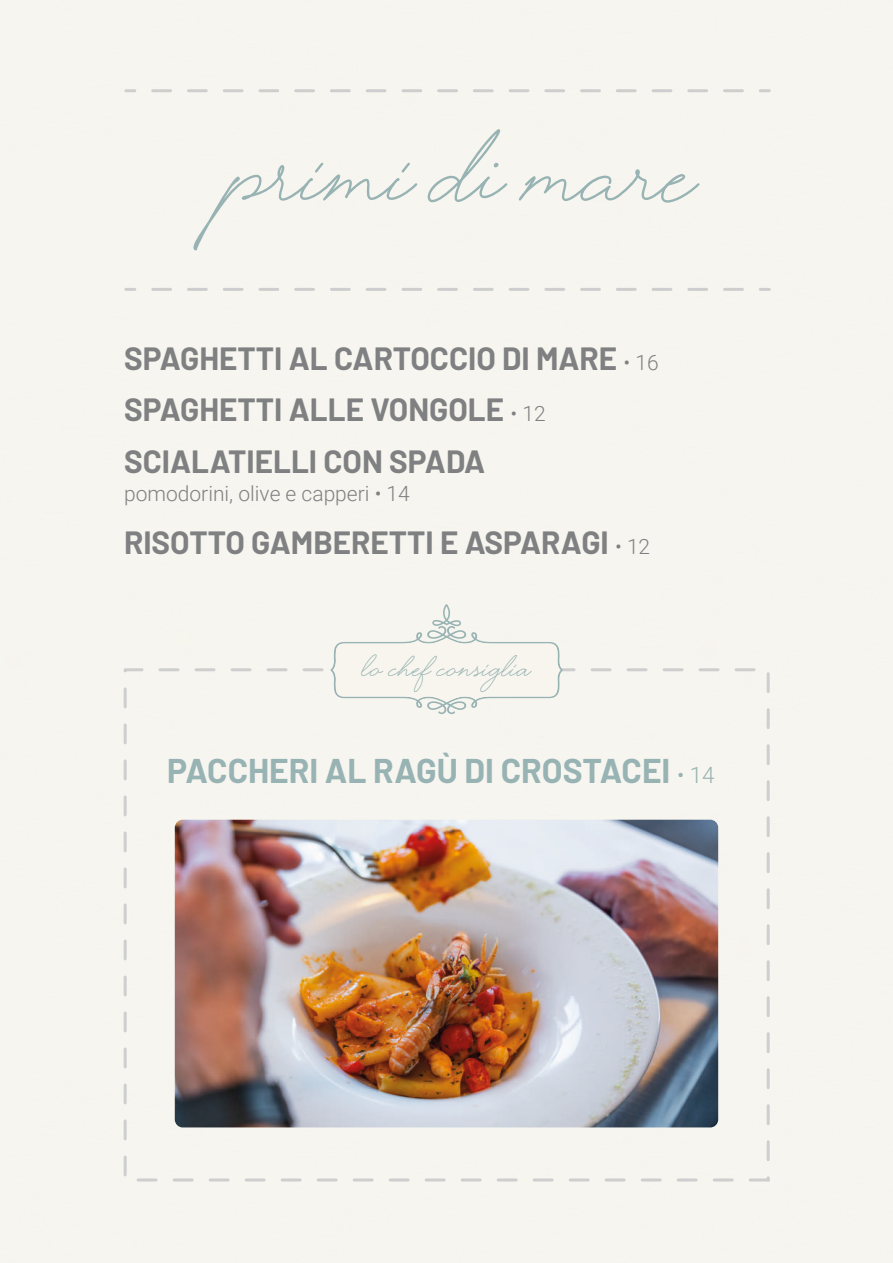
<style>
.page{position:relative;width:893px;height:1263px;background:#fff}
.page>*{position:absolute;margin:0;border:0;box-sizing:border-box;transform-origin:0 0}
.t1{font:79.35px "Eternate";color:#98b3b3}
.t2{font:700 33.6px "Barlow";color:#98b3b3}
.t3{font:700 31.35px/51px "Barlow";color:#7f8081}
.t4{font:23.85px "Eternate";letter-spacing:.03em;color:#98b3b3}
.t5{font:300 21px "Roboto";color:#7f8081}
.s1{font-family:"Roboto";font-weight:300;font-size:21px}
.s2{font-family:"Roboto";font-weight:300;font-size:22.5px}
</style>
<div class="page">
<div style="left:792px;top:105px;width:80px;height:29px;background:#f7f5ef"></div>
<svg style="left:751px;top:100px;width:22px;height:41px"></svg>
<svg style="left:836px;top:200px;width:23px;height:17px"></svg>
<svg style="left:761px;top:221px;width:24px;height:10px"></svg>
<div style="left:0;top:266px;width:126px;height:20px;background:#f7f5ef"></div>
<svg style="left:86px;top:278px;width:21px;height:8px"></svg>
<div style="left:210px;top:315px;width:682px;height:48px;background:#f7f5ef"></div>
<svg style="left:737px;top:336px;width:53px;height:8px"></svg>
<svg style="left:300px;top:339px;width:51px;height:24px"></svg>
<div style="left:484px;top:344px;width:409px;height:65px;background:#f7f5ef"></div>
<div style="left:0;top:349px;width:225px;height:64px;background:#f7f5ef"></div>
<svg style="left:225px;top:339px;width:35px;height:24px"></svg>
<svg style="left:573px;top:349px;width:33px;height:12px"></svg>
<div style="left:200px;top:363px;width:692px;height:900px;background:#f7f5ef"></div>
<svg style="left:744px;top:372px;width:21px;height:24px"></svg>
<div style="left:499px;top:361px;width:61px;height:33px;background:#f7f5ef"></div>
<svg style="left:15px;top:387px;width:8px;height:8px"></svg>
<div style="left:0;top:413px;width:893px;height:133px;background:#f7f5ef"></div>
<div style="left:111px;top:419px;width:93px;height:127px;background:#f7f5ef"></div>
<div style="left:204px;top:419px;width:423px;height:127px;background:#f7f5ef"></div>
<svg style="left:35px;top:424px;width:16px;height:11px"></svg>
<svg style="left:508px;top:416px;width:20px;height:27px"></svg>
<svg style="left:239px;top:442px;width:27px;height:21px"></svg>
<div style="left:299px;top:451px;width:533px;height:95px;background:#f7f5ef"></div>
<svg style="left:51px;top:462px;width:20px;height:19px"></svg>
<svg style="left:189px;top:470px;width:9px;height:7px"></svg>
<svg style="left:201px;top:492px;width:18px;height:8px"></svg>
<svg style="left:469px;top:498px;width:17px;height:20px"></svg>
<svg style="left:502px;top:500px;width:39px;height:20px"></svg>
<div style="left:627px;top:402px;width:196px;height:143px;background:#f7f5ef"></div>
<svg style="left:881px;top:520px;width:12px;height:26px"></svg>
<svg style="left:519px;top:539px;width:6px;height:7px"></svg>
<div style="left:0;top:546px;width:893px;height:213px;background:#f7f5ef"></div>
<svg style="left:597px;top:548px;width:6px;height:7px"></svg>
<svg style="left:418px;top:553px;width:31px;height:15px"></svg>
<div style="left:319px;top:525px;width:63px;height:43px;background:#f7f5ef"></div>
<svg style="left:459px;top:563px;width:7px;height:5px"></svg>
<div style="left:155px;top:568px;width:738px;height:44px;background:#f7f5ef"></div>
<div style="left:15px;top:573px;width:343px;height:186px;background:#f7f5ef"></div>
<svg style="left:761px;top:595px;width:22px;height:14px"></svg>
<div style="left:222px;top:612px;width:671px;height:62px;background:#f7f5ef"></div>
<div style="left:563px;top:632px;width:330px;height:42px;background:#f7f5ef"></div>
<div style="left:159px;top:588px;width:63px;height:48px;background:#f7f5ef"></div>
<div style="left:119px;top:636px;width:148px;height:38px;background:#f7f5ef"></div>
<svg style="left:865px;top:638px;width:28px;height:16px"></svg>
<svg style="left:695px;top:639px;width:24px;height:25px"></svg>
<svg style="left:581px;top:643px;width:22px;height:25px"></svg>
<div style="left:93px;top:674px;width:800px;height:78px;background:#f7f5ef"></div>
<div style="left:0;top:592px;width:115px;height:103px;background:#f7f5ef"></div>
<svg style="left:196px;top:695px;width:45px;height:10px"></svg>
<div style="left:128px;top:705px;width:247px;height:558px;background:#f7f5ef"></div>
<svg style="left:140px;top:716px;width:18px;height:5px"></svg>
<svg style="left:311px;top:734px;width:61px;height:3px"></svg>
<div style="left:95px;top:737px;width:785px;height:34px;background:#f7f5ef"></div>
<svg style="left:50px;top:750px;width:46px;height:9px"></svg>
<div style="left:682px;top:752px;width:211px;height:19px;background:#f7f5ef"></div>
<div style="left:0;top:759px;width:566px;height:12px;background:#f7f5ef"></div>
<div style="left:0;top:771px;width:893px;height:306px;background:#f7f5ef"></div>
<div style="left:393px;top:777px;width:500px;height:124px;background:#f7f5ef"></div>
<svg style="left:0;top:778px;width:35px;height:27px"></svg>
<svg style="left:345px;top:780px;width:8px;height:18px"></svg>
<svg style="left:623px;top:783px;width:35px;height:32px"></svg>
<svg style="left:97px;top:825px;width:32px;height:14px"></svg>
<svg style="left:835px;top:904px;width:20px;height:6px"></svg>
<svg style="left:95px;top:907px;width:5px;height:6px"></svg>
<svg style="left:722px;top:928px;width:30px;height:21px"></svg>
<div style="left:315px;top:949px;width:539px;height:314px;background:#f7f5ef"></div>
<svg style="left:169px;top:984px;width:6px;height:4px"></svg>
<div style="left:2px;top:988px;width:173px;height:89px;background:#f7f5ef"></div>
<svg style="left:110px;top:997px;width:41px;height:25px"></svg>
<svg style="left:72px;top:1011px;width:14px;height:11px"></svg>
<svg style="left:777px;top:1058px;width:11px;height:17px"></svg>
<div style="left:0;top:1077px;width:893px;height:166px;background:#f7f5ef"></div>
<svg style="left:65px;top:1096px;width:10px;height:10px"></svg>
<svg style="left:757px;top:1112px;width:28px;height:7px"></svg>
<div style="left:303px;top:1119px;width:590px;height:115px;background:#f7f5ef"></div>
<svg style="left:285px;top:1127px;width:12px;height:5px"></svg>
<svg style="left:128px;top:1126px;width:7px;height:5px"></svg>
<svg style="left:190px;top:1129px;width:42px;height:29px"></svg>
<div style="left:505px;top:1137px;width:48px;height:58px;background:#f7f5ef"></div>
<svg style="left:882px;top:1190px;width:11px;height:22px"></svg>
<div style="left:372px;top:1127px;width:118px;height:90px;background:#f7f5ef"></div>
<svg style="left:891px;top:1221px;width:2px;height:34px"></svg>
<svg style="left:335px;top:1229px;width:6px;height:4px"></svg>
<svg style="left:648px;top:1239px;width:62px;height:24px"></svg>
<div style="left:89px;top:1200px;width:88px;height:63px;background:#f7f5ef"></div>
<svg style="left:783px;top:1246px;width:18px;height:17px"></svg>
<div style="left:124px;top:668px;width:646px;height:513px;border:3px dashed #cecece"></div>
<div style="left:126px;top:241px;width:625px;height:85px;background:#f7f5ef"></div>
<svg style="left:760px;top:288px;width:9px;height:3px"></svg>
<div style="left:0;top:0;width:751px;height:233px;background:#f7f5ef"></div>
<svg style="left:760px;top:89px;width:9px;height:3px"></svg>
<svg style="left:330px;top:604px;width:233px;height:110px"></svg>
<img style="left:175px;top:820px;width:543px;height:307px">
<h1 class="t1" style="left:231px;top:127px;width:468px">primi DI MARE</h1>
<p class="t3" style="left:124px;top:330px;width:536px">SPAGHETTI AL CARTOCCIO DI MARE <span class="s1">• 16<br></span>SPAGHETTI ALLE VONGOLE <span class="s1">• 12</span></p>
<p class="t3" style="left:124px;top:433px;width:363px">SCIALATIELLI CON SPADA</p>
<p class="t5" style="left:124px;top:479px;width:287px">pomodorini, olive e capperi • 14</p>
<p class="t3" style="left:124px;top:515px;width:528px">RISOTTO GAMBERETTI E ASPARAGI <span class="s1">• 12</span></p>
<p class="t4" style="left:362px;top:653px;width:171px">Lo chefconsiglia</p>
<p class="t2" style="left:167px;top:746px;width:549px">PACCHERI AL RAGÙ DI CROSTACEI <span class="s2">• 14</span></p>
</div>
